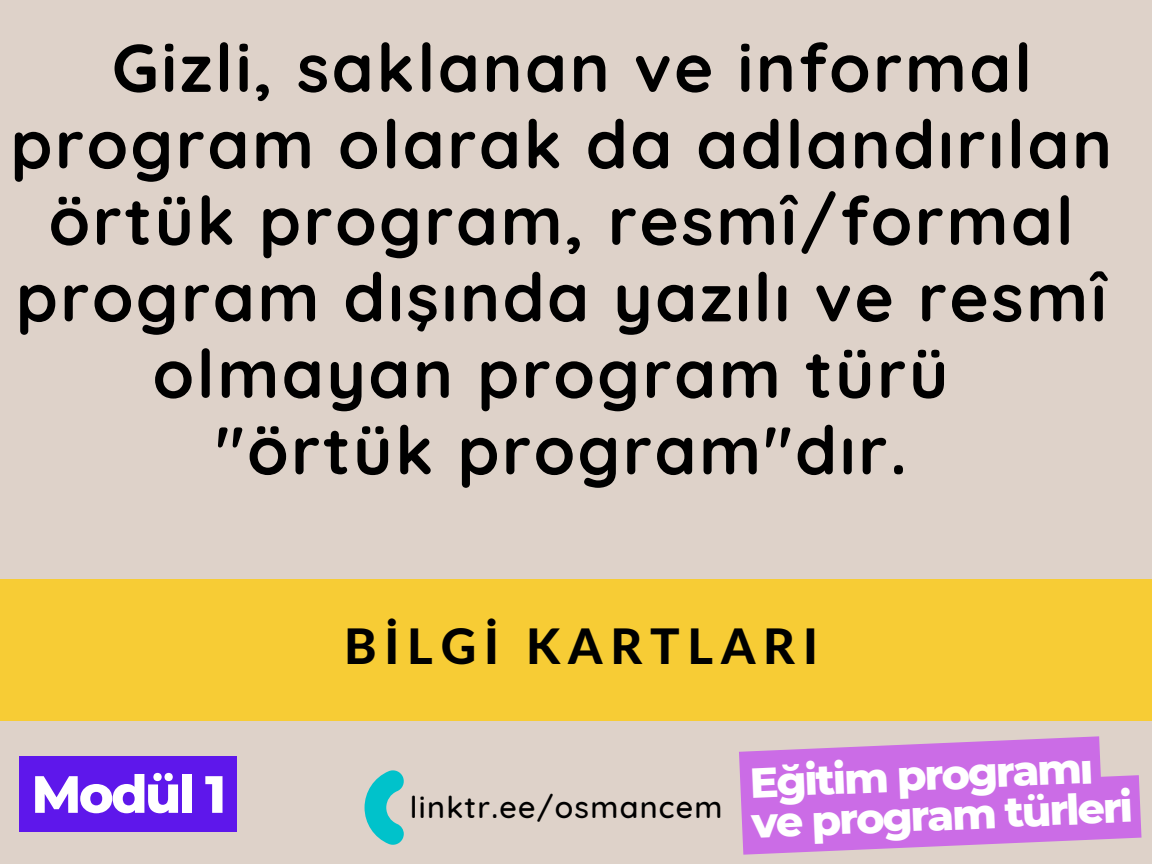
<style>
.page{position:relative;width:1152px;height:864px;background:#ded2c9}
.page>*{position:absolute;margin:0;border:0;box-sizing:border-box;transform-origin:0 0}
.t1{font:700 67.05px/76.5px "Quicksand";letter-spacing:.04em;color:#000;text-align:center}
.t2{font:800 52.35px "Montserrat";letter-spacing:-.05em;color:#fff}
.t3{font:800 49.05px "Lato Latin";letter-spacing:.16em;color:#000}
.t4{font:800 42.9px/40.3px "Montserrat";color:#fff}
.t5{font:500 30.45px "Quicksand";letter-spacing:.04em;color:#000}
</style>
<div class="page">
<div style="left:0;top:579px;width:1152px;height:142px;background:#f7cc35"></div>
<svg style="left:365px;top:770px;width:39px;height:75px"></svg>
<div style="left:19px;top:756px;width:217px;height:76px;background:#5e17eb"></div>
<svg style="left:739px;top:736px;width:403px;height:119px;fill:#cb6ce6"></svg>
<p class="t1" style="left:10px;top:29px;width:1103px">Gizli, saklanan ve informal program olarak da adlandırılan örtük program, resmî/formal program dışında yazılı ve resmî olmayan program türü<br>"örtük program"dır.</p>
<p class="t2" style="left:31px;top:762px;width:196px">Modül 1</p>
<p class="t3" style="left:344px;top:624px;width:475px">BİLGİ KARTLARI</p>
<p class="t5" style="left:410px;top:788px;width:314px">linktr.ee/osmancem</p>
<p class="t4" style="left:749px;top:761px;width:395px;rotate:-2deg">Eğitim programı ve program türleri</p>
</div>
